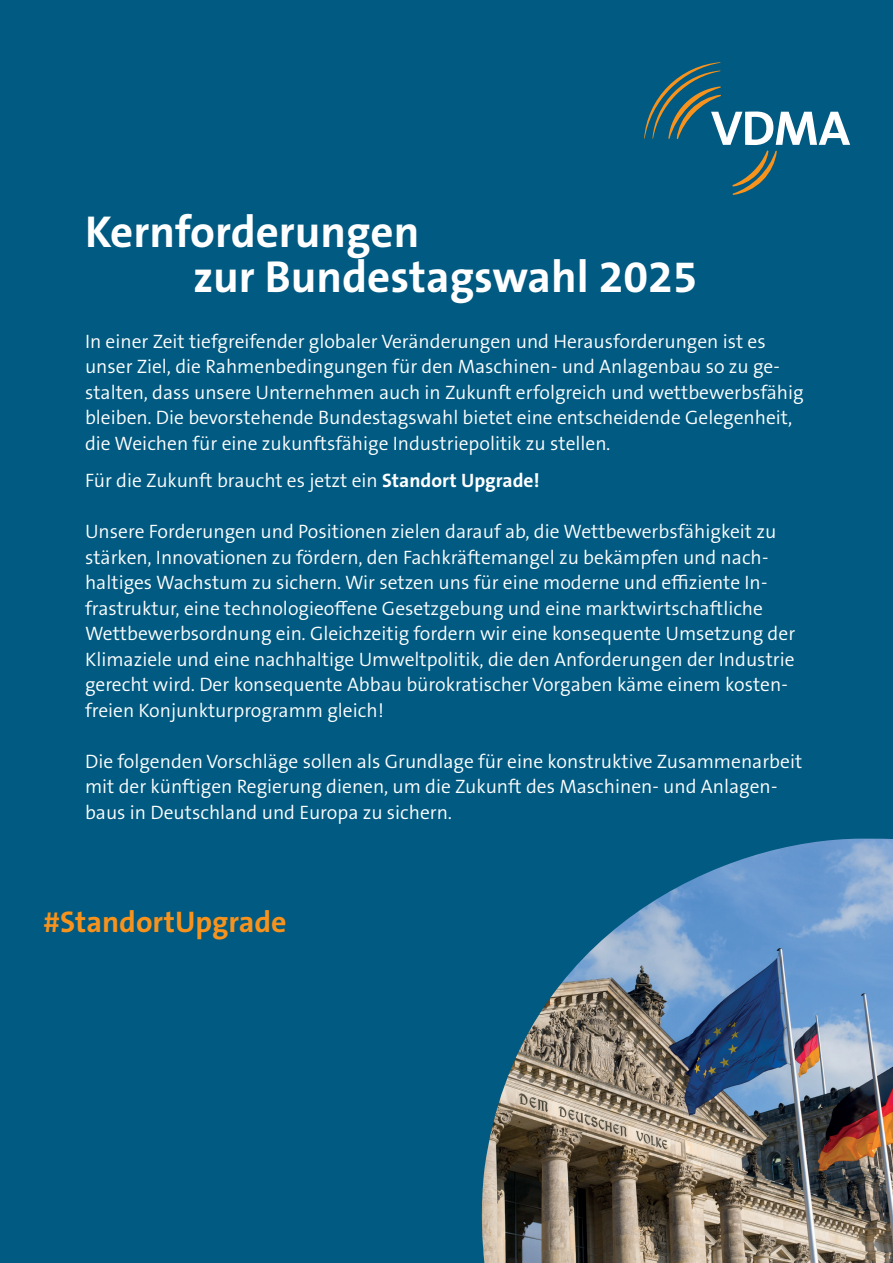
<style>
.page{position:relative;width:893px;height:1263px;background:#005a81}
.page>*{position:absolute;margin:0;border:0;box-sizing:border-box;transform-origin:0 0}
.t1{font:700 45px/45px "The Sans B Plus W7";color:#fff}
.t2{font:700 30px "The Sans B Plus W7";color:#f7931d}
.t3{font:300 19.5px/25.5px "The Sans B Plus W4";color:#fff}
.s1{font-family:"The Sans B Plus W7";font-weight:700}
</style>
<div class="page">
<svg style="left:644px;top:62px;width:206px;height:133px"></svg>
<img style="left:481px;top:839px;width:412px;height:424px">
<h1 class="t1" style="left:193px;top:210px;width:506px;text-indent:-108px">Kernforderungen<br>zur Bundestagswahl 2025</h1>
<p class="t3" style="left:85px;top:328px;width:720px">In einer Zeit tiefgreifender globaler Veränderungen und Herausforderungen ist es unser Ziel, die Rahmenbedingungen für den Maschinen- und Anlagenbau so zu ge&shy;stalten, dass unsere Unternehmen auch in Zukunft erfolgreich und wettbewerbsfähig bleiben. Die bevorstehende Bundestagswahl bietet eine entscheidende Gelegenheit, die Weichen für eine zukunftsfähige Industriepolitik zu stellen.</p>
<p class="t3" style="left:85px;top:468px;width:456px">Für die Zukunft braucht es jetzt ein <span class="s1">Standort Upgrade!</span></p>
<p class="t3" style="left:85px;top:519px;width:712px">Unsere Forderungen und Positionen zielen darauf ab, die Wettbewerbsfähigkeit zu stärken, Innovationen zu fördern, den Fachkräftemangel zu bekämpfen und nach&shy;haltiges Wachstum zu sichern. Wir setzen uns für eine moderne und effiziente In&shy;frastruktur, eine technologieoffene Gesetzgebung und eine marktwirtschaftliche Wettbewerbsordnung ein. Gleichzeitig fordern wir eine konsequente Umsetzung der Klimaziele und eine nachhaltige Umweltpolitik, die den Anforderungen der Industrie gerecht wird. Der konsequente Abbau bürokratischer Vorgaben käme einem kosten&shy;freien Konjunkturprogramm gleich!</p>
<p class="t3" style="left:85px;top:748px;width:719px">Die folgenden Vorschläge sollen als Grundlage für eine konstruktive Zusammenarbeit mit der künftigen Regierung dienen, um die Zukunft des Maschinen- und Anlagen&shy;baus in Deutschland und Europa zu sichern.</p>
<h2 class="t2" style="left:44px;top:903px;width:244px">#StandortUpgrade</h2>
</div>
